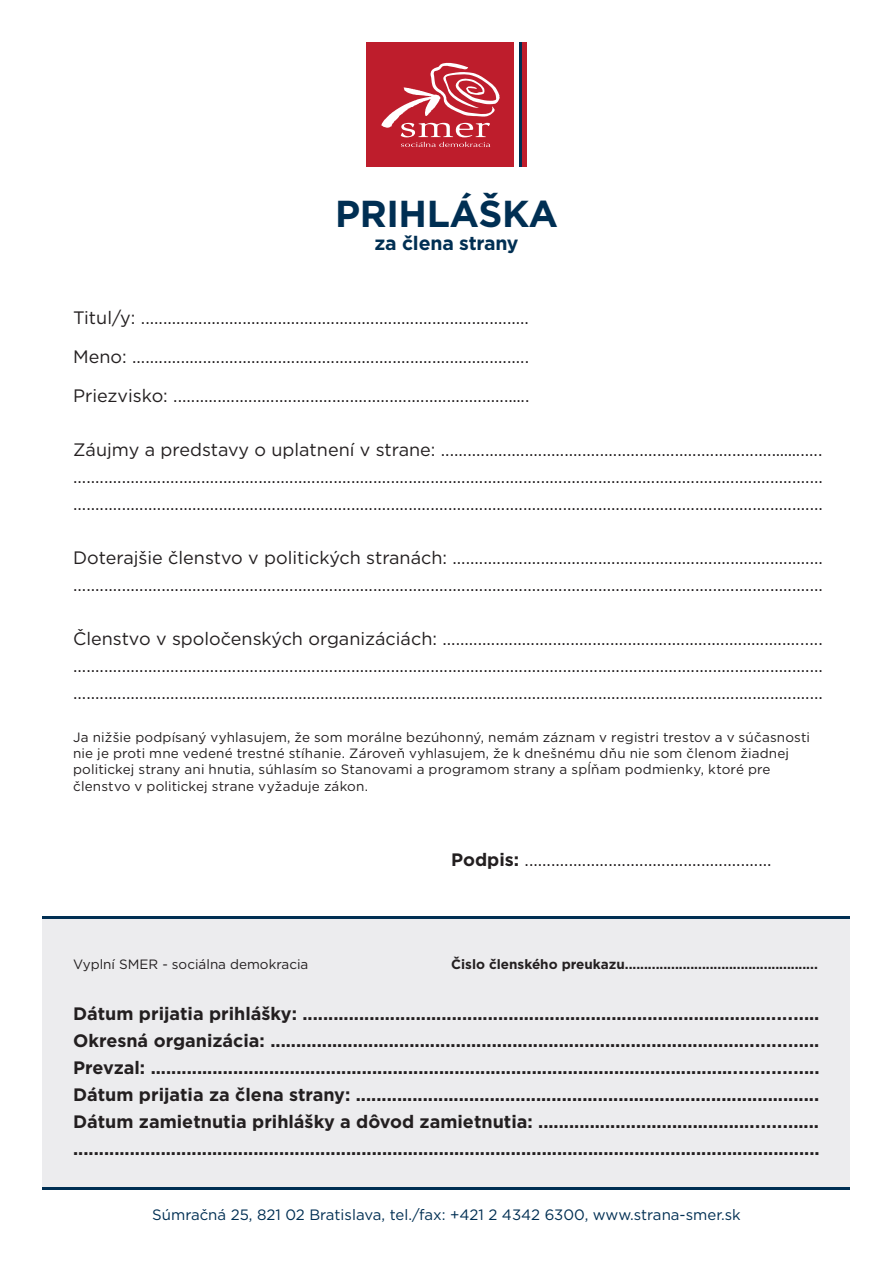
<style>
.page{position:relative;width:893px;height:1263px;background:#fff}
.page>*{position:absolute;margin:0;border:0;box-sizing:border-box;transform-origin:0 0}
.t1{font:700 37.5px "Gotham";letter-spacing:-.01em;color:#002f53}
.t2{font:700 19.5px "Gotham";letter-spacing:-.01em;color:#002f53}
.t3{font:18px/27px "Gotham";color:#231f20;text-align:justify}
.t4{font:700 18px/27px "Gotham";color:#231f20;text-align:justify}
.t5{font:15px "Gotham";color:#002f53}
.t6{font:13.5px/16.2px "Gotham";letter-spacing:.01em;color:#231f20}
.t7{font:700 13.5px "Gotham";color:#231f20}
.s1{font-weight:700}
</style>
<div class="page">
<div style="left:43px;top:918px;width:807px;height:271px;background:#ececee"></div>
<div style="left:367px;top:43px;width:147px;height:124px;background:#be1d2c"></div>
<svg style="left:519px;top:43px;width:3px;height:124px"></svg>
<hr style="left:522px;top:43px;width:4px;height:124px;background:#be1d2c">
<svg style="left:381px;top:62px;width:119px;height:85px"></svg>
<hr style="left:43px;top:1187px;width:807px;height:2px;background:#002f53">
<hr style="left:43px;top:917px;width:807px;height:2px;background:#002f53">
<h1 class="t1" style="left:335px;top:189px;width:224px">PRIHLÁŠKA</h1>
<p class="t2" style="left:374px;top:231px;width:146px">za člena strany</p>
<p class="t3" style="left:73px;top:297px;width:458px;line-height:39px">Titul/y: ........................................................................................<br>Meno: ..........................................................................................<br>Priezvisko: .................................................................................</p>
<p class="t3" style="left:73px;top:435px;width:751px">Záujmy a predstavy o uplatnení v strane: ....................................................................................... .......................................................................................................................................................................... ..........................................................................................................................................................................</p>
<p class="t3" style="left:73px;top:543px;width:751px">Doterajšie členstvo v politických stranách: .................................................................................... ..........................................................................................................................................................................</p>
<p class="t3" style="left:73px;top:624px;width:751px">Členstvo v spoločenských organizáciách: ...................................................................................... .......................................................................................................................................................................... ..........................................................................................................................................................................</p>
<p class="t6" style="left:73px;top:729px;width:738px">Ja nižšie podpísaný vyhlasujem, že som morálne bezúhonný, nemám záznam v registri trestov a v súčasnosti nie je proti mne vedené trestné stíhanie. Zároveň vyhlasujem, že k dnešnému dňu nie som členom žiadnej politickej strany ani hnutia, súhlasím so Stanovami a programom strany a spĺňam podmienky, ktoré pre členstvo v politickej strane vyžaduje zákon.</p>
<p class="t3" style="left:451px;top:846px;width:322px"><span class="s1">Podpis:</span> ........................................................</p>
<p class="t6" style="left:73px;top:956px;width:237px">Vyplní SMER - sociálna demokracia</p>
<p class="t7" style="left:451px;top:956px;width:368px">Čislo členského preukazu..................................................</p>
<p class="t4" style="left:73px;top:1000px;width:748px">Dátum prijatia prihlášky: ....................................................................................................<br>Okresná organizácia: ..........................................................................................................<br>Prevzal: .................................................................................................................................<br>Dátum prijatia za člena strany: ..........................................................................................<br>Dátum zamietnutia prihlášky a dôvod zamietnutia: ...................................................... .................................................................................................................................................</p>
<p class="t5" style="left:152px;top:1205px;width:590px">Súmračná 25, 821 02 Bratislava, tel./fax: +421 2 4342 6300, www.strana-smer.sk</p>
</div>
